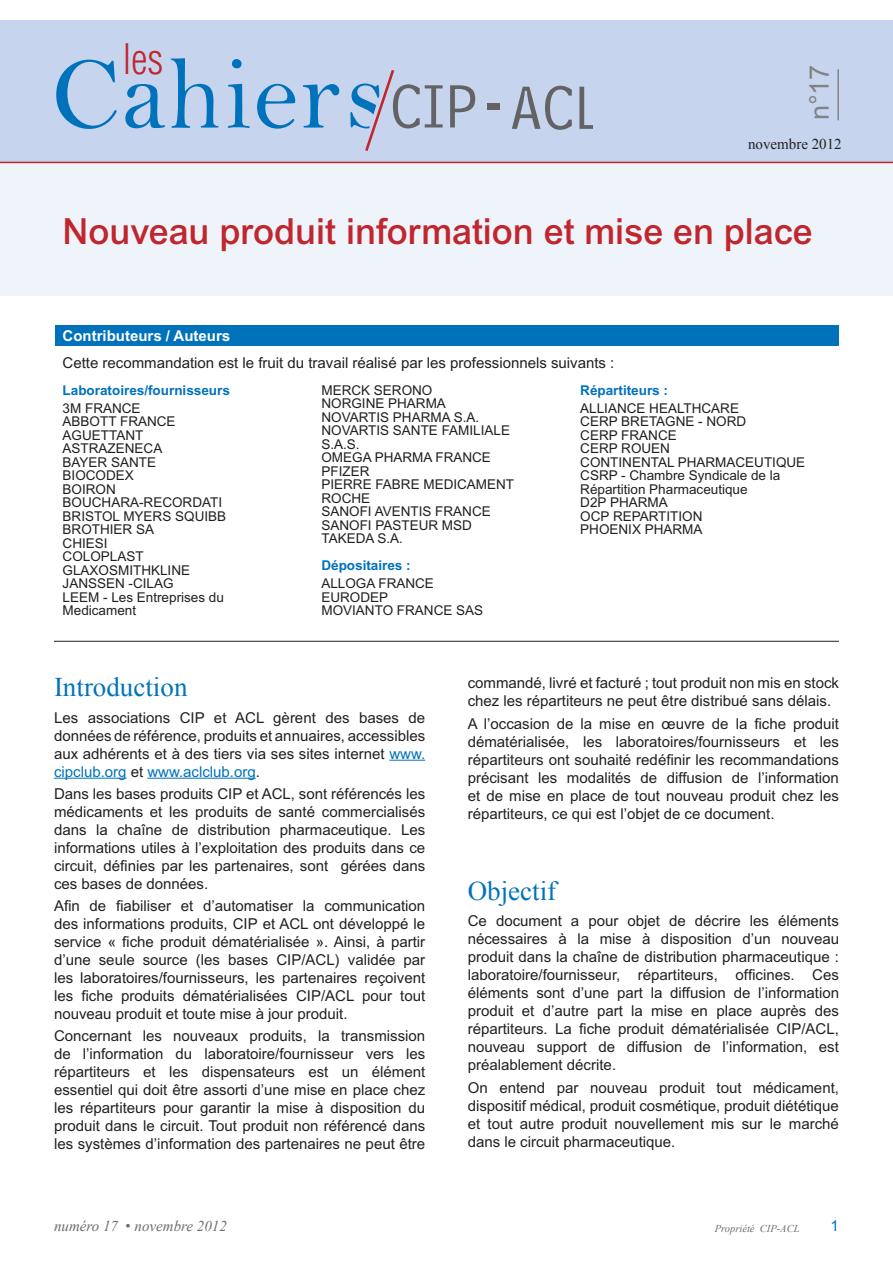
<style>
.page{position:relative;width:893px;height:1263px;background:#fff}
.page>*{position:absolute;margin:0;border:0;box-sizing:border-box;transform-origin:0 0}
.t1{font:300 64.65px "Bell Design";letter-spacing:.02em;color:#636366}
.t2{font:300 condensed 41.1px "Helvetica";color:#c0262d}
.t3{font:500 36px "Arial MT Std";color:#c0262d}
.t4{font:27px "Times New Roman";color:#0072bc}
.t5{font:27px "Arial MT Std";color:#808285}
.t6{font:300 17.7px "Bell Design";color:#636366}
.t7{font:15px/18px "Arial MT Std";color:#231f20;text-align:justify}
.t8{font:italic 15px "Times New Roman";color:#6c6d70}
.t9{font:700 15px "Arial MT Std";color:#fff}
.t10{font:15px "Times New Roman";color:#231f20}
.t11{font:15px "Arial MT Std";color:#0072bc}
.t12{font:13.5px/13.5px "Arial MT Std";color:#231f20}
.t13{font:700 13.5px "Arial MT Std";color:#0072bc}
.t14{font:italic 10.5px "Times New Roman";color:#6c6d70}
.s1{color:#0072bc}
.s2{font-family:"Arial MT Std";font-style:normal}
</style>
<div class="page">
<div style="left:0;top:163px;width:893px;height:132px;background:#eff4fa"></div>
<div style="left:0;top:20px;width:893px;height:143px;background:#c6d5ed"></div>
<div style="left:55px;top:326px;width:783px;height:20px;background:#0072bc"></div>
<svg style="left:56px;top:60px;width:61px;height:69px"></svg>
<svg style="left:125px;top:84px;width:40px;height:44px"></svg>
<svg style="left:171px;top:58px;width:48px;height:70px"></svg>
<svg style="left:228px;top:59px;width:22px;height:69px"></svg>
<svg style="left:257px;top:84px;width:38px;height:45px"></svg>
<svg style="left:303px;top:84px;width:36px;height:44px"></svg>
<svg style="left:350px;top:70px;width:45px;height:81px"></svg>
<div style="left:487px;top:103px;width:13px;height:7px;background:#636366"></div>
<hr style="left:837px;top:69px;width:2px;height:51px;background:#808285">
<hr style="left:54px;top:641px;width:785px;height:1px;background:#231f20">
<hr style="left:389px;top:760px;width:36px;height:1px;background:#0072bc">
<hr style="left:54px;top:778px;width:73px;height:1px;background:#0072bc">
<hr style="left:147px;top:778px;width:109px;height:1px;background:#0072bc">
<hr style="left:0;top:162px;width:893px;height:1px;background:#c0262d">
<h2 class="t2" style="left:122px;top:33px;width:43px">les</h2>
<h1 class="t1" style="left:390px;top:69px;width:88px">CIP</h1>
<h1 class="t1" style="left:510px;top:70px;width:92px">ACL</h1>
<h3 class="t5" style="left:804px;top:120px;width:57px;rotate:-90deg">n°17</h3>
<p class="t10" style="left:748px;top:134px;width:95px">novembre 2012</p>
<p class="t6" style="left:810px;top:71px;width:26px">ACL</p>
<h3 class="t3" style="left:63px;top:210px;width:752px">Nouveau produit information et mise en place</h3>
<p class="t9" style="left:63px;top:327px;width:169px">Contributeurs / Auteurs</p>
<p class="t7" style="left:63px;top:354px;width:553px">Cette recommandation est le fruit du travail réalisé par les professionnels suivants :</p>
<p class="t13" style="left:63px;top:382px;width:169px">Laboratoires/fournisseurs</p>
<p class="t12" style="left:63px;top:401px;width:165px">3M FRANCE<br>ABBOTT FRANCE<br>AGUETTANT<br>ASTRAZENECA<br>BAYER SANTE<br>BIOCODEX<br>BOIRON<br>BOUCHARA-RECORDATI<br>BRISTOL MYERS SQUIBB<br>BROTHIER SA<br>CHIESI<br>COLOPLAST<br>GLAXOSMITHKLINE<br>JANSSEN -CILAG<br>LEEM - Les Entreprises du<br>Medicament</p>
<p class="t12" style="left:321px;top:383px;width:194px">MERCK SERONO<br>NORGINE PHARMA<br>NOVARTIS PHARMA S.A.<br>NOVARTIS SANTE FAMILIALE<br>S.A.S.<br>OMEGA PHARMA FRANCE<br>PFIZER<br>PIERRE FABRE MEDICAMENT<br>ROCHE<br>SANOFI AVENTIS FRANCE<br>SANOFI PASTEUR MSD<br>TAKEDA S.A.</p>
<p class="t13" style="left:321px;top:558px;width:91px">Dépositaires :</p>
<p class="t12" style="left:321px;top:576px;width:163px">ALLOGA FRANCE<br>EURODEP<br>MOVIANTO FRANCE SAS</p>
<p class="t13" style="left:580px;top:382px;width:89px">Répartiteurs :</p>
<p class="t12" style="left:580px;top:401px;width:227px">ALLIANCE HEALTHCARE<br>CERP BRETAGNE - NORD<br>CERP FRANCE<br>CERP ROUEN<br>CONTINENTAL PHARMACEUTIQUE<br>CSRP - Chambre Syndicale de la<br>Répartition Pharmaceutique<br>D2P PHARMA<br>OCP REPARTITION<br>PHOENIX PHARMA</p>
<h3 class="t4" style="left:54px;top:668px;width:135px">Introduction</h3>
<p class="t7" style="left:54px;top:708px;width:373px">Les associations CIP et ACL gèrent des bases de données de référence, produits et annuaires, accessibles aux adhérents et à des tiers via ses sites internet <span class="s1">www. cipclub.org</span> et <span class="s1">www.aclclub.org</span>.</p>
<p class="t7" style="left:54px;top:785px;width:373px">Dans les bases produits CIP et ACL, sont référencés les médicaments et les produits de santé commercialisés dans la chaîne de distribution pharmaceutique. Les informations utiles à l’exploitation des produits dans ce circuit, définies par les partenaires, sont gérées dans ces bases de données.</p>
<p class="t7" style="left:54px;top:897px;width:373px">Afin de fiabiliser et d’automatiser la communication des informations produits, CIP et ACL ont développé le service « fiche produit dématérialisée ». Ainsi, à partir d’une seule source (les bases CIP/ACL) validée par les laboratoires/fournisseurs, les partenaires reçoivent les fiche produits dématérialisées CIP/ACL pour tout nouveau produit et toute mise à jour produit.</p>
<p class="t7" style="left:54px;top:1027px;width:373px">Concernant les nouveaux produits, la transmission de l’information du laboratoire/fournisseur vers les répartiteurs et les dispensateurs est un élément essentiel qui doit être assorti d’une mise en place chez les répartiteurs pour garantir la mise à disposition du produit dans le circuit. Tout produit non référencé dans les systèmes d’information des partenaires ne peut être</p>
<p class="t7" style="left:468px;top:674px;width:373px">commandé, livré et facturé ; tout produit non mis en stock chez les répartiteurs ne peut être distribué sans délais.</p>
<p class="t7" style="left:468px;top:714px;width:373px">A l’occasion de la mise en œuvre de la fiche produit dématérialisée, les laboratoires/fournisseurs et les répartiteurs ont souhaité redéfinir les recommandations précisant les modalités de diffusion de l’information et de mise en place de tout nouveau produit chez les répartiteurs, ce qui est l’objet de ce document.</p>
<h3 class="t4" style="left:468px;top:872px;width:90px">Objectif</h3>
<p class="t7" style="left:468px;top:912px;width:373px">Ce document a pour objet de décrire les éléments nécessaires à la mise à disposition d’un nouveau produit dans la chaîne de distribution pharmaceutique : laboratoire/fournisseur, répartiteurs, officines. Ces éléments sont d’une part la diffusion de l’information produit et d’autre part la mise en place auprès des répartiteurs. La fiche produit dématérialisée CIP/ACL, nouveau support de diffusion de l’information, est préalablement décrite.</p>
<p class="t7" style="left:468px;top:1078px;width:373px">On entend par nouveau produit tout médicament, dispositif médical, produit cosmétique, produit diététique et tout autre produit nouvellement mis sur le marché dans le circuit pharmaceutique.</p>
<p class="t8" style="left:54px;top:1216px;width:174px">numéro 17 <span class="s2">•</span> novembre 2012</p>
<p class="t14" style="left:715px;top:1221px;width:86px">Propriété CIP-ACL</p>
<p class="t11" style="left:830px;top:1217px;width:10px">1</p>
</div>
